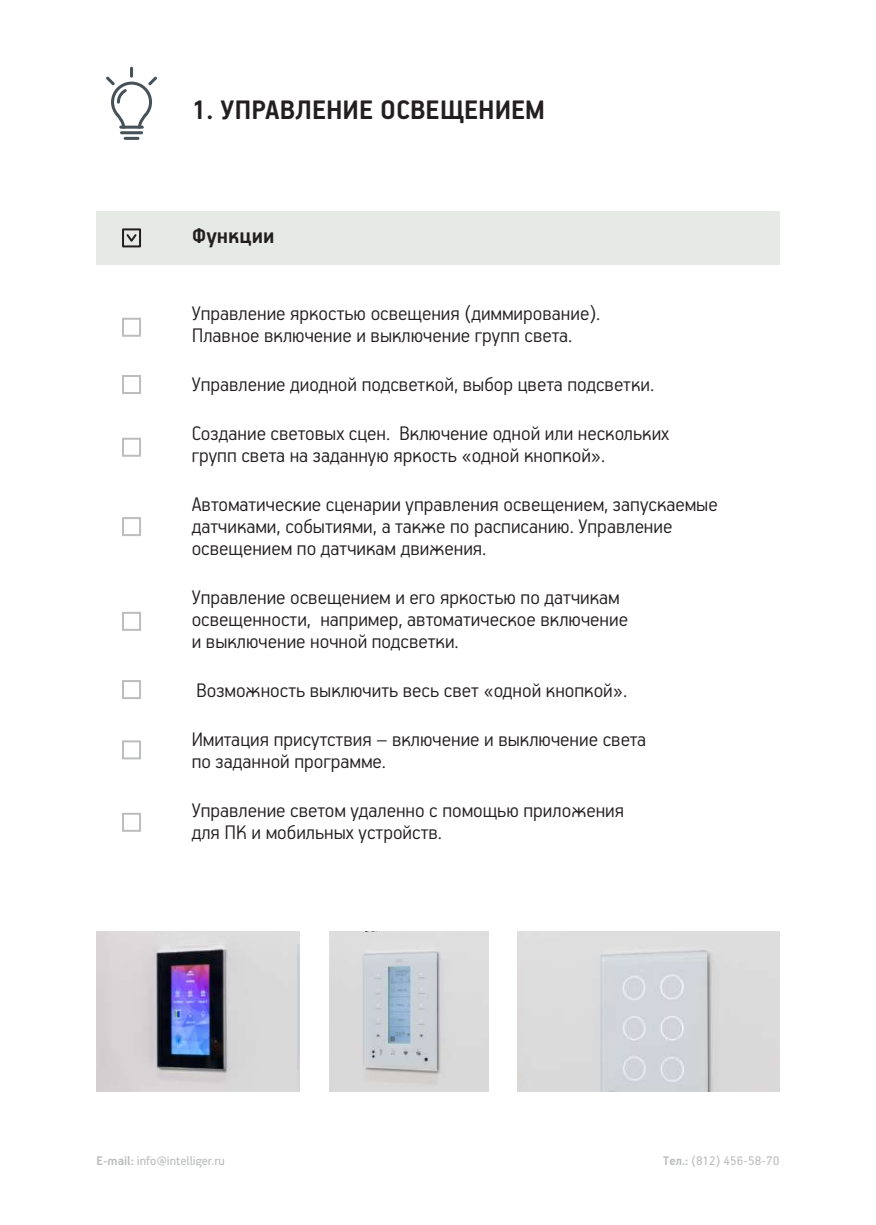
<style>
.page{position:relative;width:876px;height:1225px;background:#fff}
.page>*{position:absolute;margin:0;border:0;box-sizing:border-box;transform-origin:0 0}
.t1{font:700 30px "PF Handbook Pro";color:#231f20}
.t2{font:700 24px "PF Handbook Pro";color:#231f20}
.t3{font:300 22px/22px "PF Handbook Pro";color:#231f20}
.t4{font:14px "PF Handbook Pro";color:#bbbdbe}
.s1{font-weight:700}
</style>
<div class="page">
<div style="left:96px;top:212px;width:683px;height:53px;background:#e7e9e7"></div>
<div style="left:122px;top:228px;width:19px;height:19px;border:2px solid #231f20"></div>
<svg style="left:126px;top:234px;width:11px;height:8px"></svg>
<div style="left:122px;top:318px;width:19px;height:19px;border:2px solid #bbbdbe"></div>
<div style="left:122px;top:375px;width:19px;height:19px;border:2px solid #bbbdbe"></div>
<div style="left:122px;top:438px;width:19px;height:19px;border:2px solid #bbbdbe"></div>
<div style="left:122px;top:517px;width:19px;height:19px;border:2px solid #bbbdbe"></div>
<div style="left:122px;top:612px;width:19px;height:19px;border:2px solid #bbbdbe"></div>
<div style="left:122px;top:680px;width:19px;height:19px;border:2px solid #bbbdbe"></div>
<div style="left:122px;top:740px;width:19px;height:19px;border:2px solid #bbbdbe"></div>
<div style="left:122px;top:813px;width:19px;height:19px;border:2px solid #bbbdbe"></div>
<hr style="left:120px;top:131px;width:23px;height:3px;background:#475158;border-radius:2px">
<hr style="left:124px;top:137px;width:15px;height:3px;background:#475158;border-radius:2px">
<svg style="left:106px;top:67px;width:51px;height:62px"></svg>
<img style="left:96px;top:932px;width:204px;height:159px">
<img style="left:329px;top:932px;width:160px;height:159px">
<img style="left:518px;top:932px;width:261px;height:159px">
<h1 class="t1" style="left:192px;top:92px;width:355px">1. УПРАВЛЕНИЕ ОСВЕЩЕНИЕМ</h1>
<p class="t2" style="left:192px;top:221px;width:84px">Функции</p>
<p class="t3" style="left:192px;top:302px;width:410px">Управление яркостью освещения (диммирование).<br>Плавное включение и выключение групп света.</p>
<p class="t3" style="left:192px;top:373px;width:464px">Управление диодной подсветкой, выбор цвета подсветки.</p>
<p class="t3" style="left:192px;top:422px;width:479px">Создание световых сцен. Включение одной или нескольких групп света на заданную яркость «одной кнопкой».</p>
<p class="t3" style="left:192px;top:492px;width:527px">Автоматические сценарии управления освещением, запускаемые датчиками, событиями, а также по расписанию. Управление освещением по датчикам движения.</p>
<p class="t3" style="left:192px;top:585px;width:438px">Управление освещением и его яркостью по датчикам освещенности, например, автоматическое включение и выключение ночной подсветки.</p>
<p class="t3" style="left:196px;top:678px;width:432px">Возможность выключить весь свет «одной кнопкой».</p>
<p class="t3" style="left:192px;top:727px;width:456px">Имитация присутствия – включение и выключение света по заданной программе.</p>
<p class="t3" style="left:192px;top:798px;width:434px">Управление светом удаленно с помощью приложения для ПК и мобильных устройств.</p>
<p class="t4" style="left:96px;top:1152px;width:130px"><span class="s1">E-mail:</span> info@intelliger.ru</p>
<p class="t4" style="left:663px;top:1152px;width:118px"><span class="s1">Тел.:</span> (812) 456-58-70</p>
</div>
